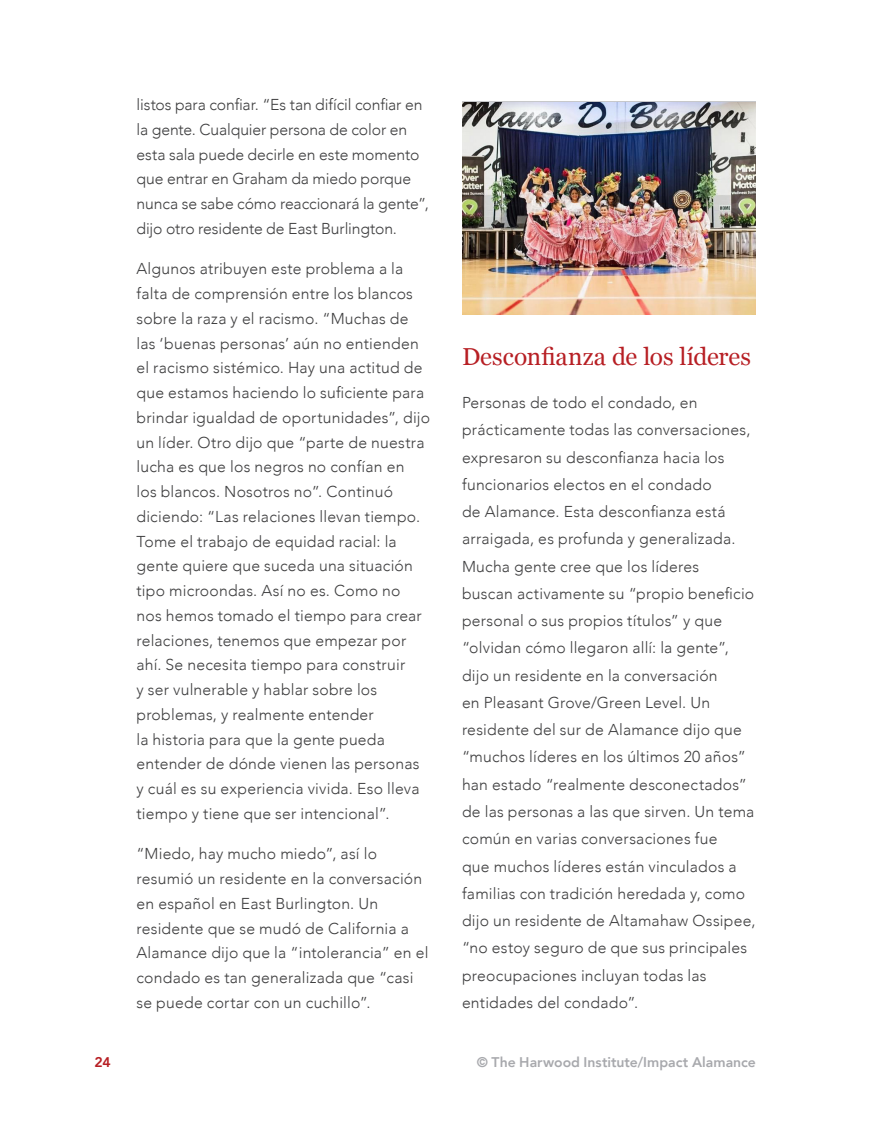
<style>
.page{position:relative;width:882px;height:1134px;background:#fff}
.page>*{position:absolute;margin:0;border:0;box-sizing:border-box;transform-origin:0 0}
.t1{font:24.5px "Georgia";color:#b71f24}
.t2{font:300 15.75px/24.7px "Avenir";letter-spacing:.015em;color:#3e3e3f}
.t3{font:300 15.75px/24.7px "Avenir";letter-spacing:-.005em;color:#3e3e3f}
.t4{font:800 14px "Avenir";color:#a8a9ad}
.t5{font:800 14px "Avenir";color:#b71f24}
</style>
<div class="page">
<img style="left:462px;top:102px;width:294px;height:213px">
<p class="t3" style="left:136px;top:93px;width:294px">listos para confiar. “Es tan difícil confiar en la gente. Cualquier persona de color en esta sala puede decirle en este momento que entrar en Graham da miedo porque nunca se sabe cómo reaccionará la gente”, dijo otro residente de East Burlington.</p>
<p class="t2" style="left:136px;top:257px;width:295px">Algunos atribuyen este problema a la falta de comprensión entre los blancos sobre la raza y el racismo. “Muchas de las ‘buenas personas’ aún no entienden el racismo sistémico. Hay una actitud de que estamos haciendo lo suficiente para brindar igualdad de oportunidades”, dijo un líder. Otro dijo que “parte de nuestra lucha es que los negros no confían en<br>los blancos. Nosotros no”. Continuó diciendo: “Las relaciones llevan tiempo.<br>Tome el trabajo de equidad racial: la gente quiere que suceda una situación tipo microondas. Así no es. Como no<br>nos hemos tomado el tiempo para crear relaciones, tenemos que empezar por ahí. Se necesita tiempo para construir<br>y ser vulnerable y hablar sobre los problemas, y realmente entender<br>la historia para que la gente pueda entender de dónde vienen las personas y cuál es su experiencia vivida. Eso lleva tiempo y tiene que ser intencional”.</p>
<p class="t2" style="left:136px;top:842px;width:294px">“Miedo, hay mucho miedo”, así lo resumió un residente en la conversación en español en East Burlington. Un residente que se mudó de California a Alamance dijo que la “intolerancia” en el condado es tan generalizada que “casi se puede cortar con un cuchillo”.</p>
<h1 class="t1" style="left:462px;top:339px;width:291px">Desconfianza de los líderes</h1>
<p class="t2" style="left:462px;top:389px;width:295px;line-height:27.3px">Personas de todo el condado, en prácticamente todas las conversaciones, expresaron su desconfianza hacia los funcionarios electos en el condado<br>de Alamance. Esta desconfianza está arraigada, es profunda y generalizada.<br>Mucha gente cree que los líderes<br>buscan activamente su “propio beneficio personal o sus propios títulos” y que “olvidan cómo llegaron allí: la gente”, dijo un residente en la conversación<br>en Pleasant Grove/Green Level. Un residente del sur de Alamance dijo que “muchos líderes en los últimos 20 años” han estado “realmente desconectados” de las personas a las que sirven. Un tema común en varias conversaciones fue<br>que muchos líderes están vinculados a familias con tradición heredada y, como dijo un residente de Altamahaw Ossipee, “no estoy seguro de que sus principales preocupaciones incluyan todas las entidades del condado”.</p>
<p class="t5" style="left:94px;top:1051px;width:18px">24</p>
<p class="t4" style="left:477px;top:1051px;width:281px">© The Harwood Institute/Impact Alamance</p>
</div>
